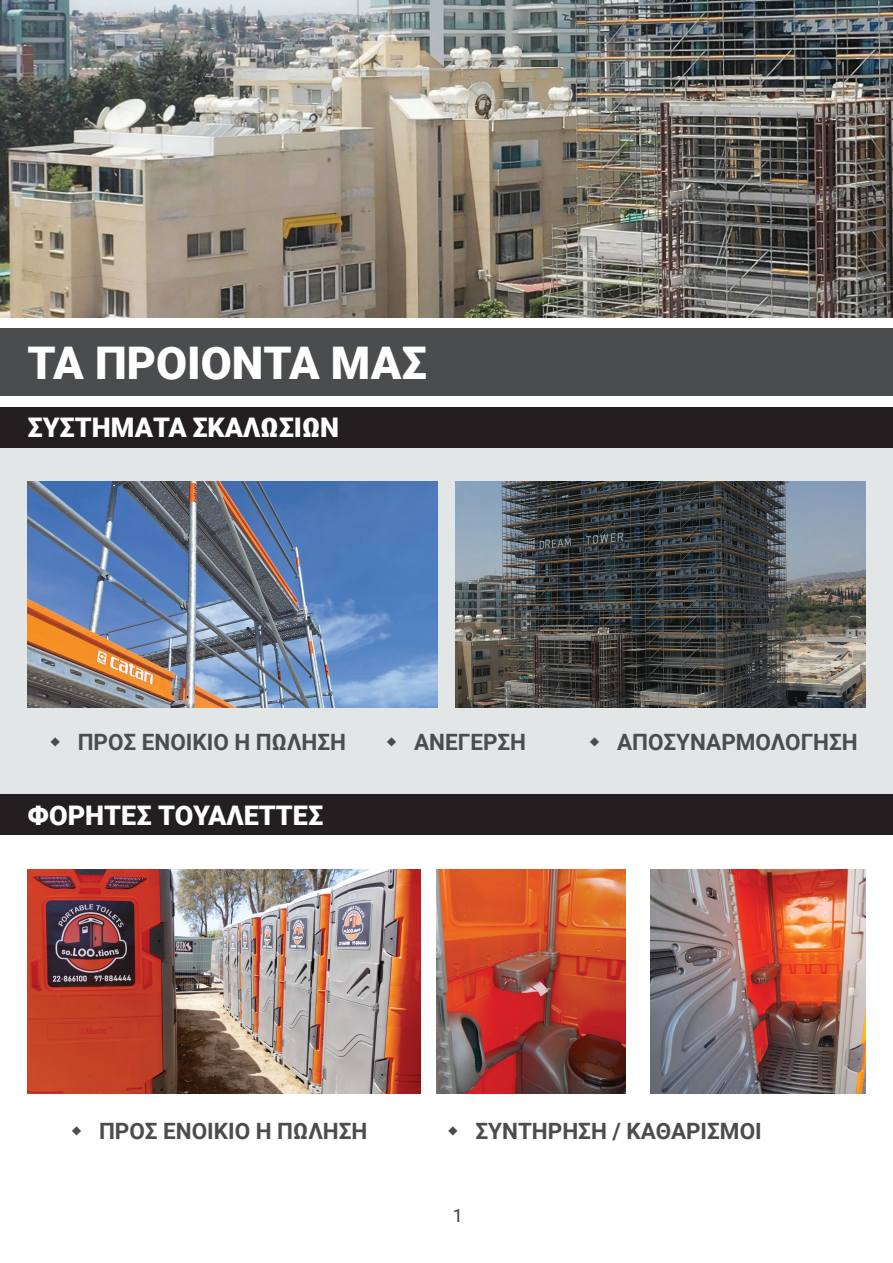
<style>
.page{position:relative;width:893px;height:1263px;background:#fff}
.page>*{position:absolute;margin:0;border:0;box-sizing:border-box;transform-origin:0 0}
.t1{font:900 45px "Roboto";color:#fff}
.t2{font:900 27px "Roboto";color:#fff}
.t3{font:700 22.5px "Roboto";color:#4b4c4d}
.t4{font:18px "Roboto";color:#3e3e3f}
</style>
<div class="page">
<div style="left:0;top:447px;width:893px;height:347px;background:#e3e6e7"></div>
<div style="left:0;top:407px;width:893px;height:40px;background:#231f20"></div>
<img style="left:0;top:0;width:893px;height:318px">
<div style="left:0;top:329px;width:893px;height:67px;background:#4b4c4d"></div>
<img style="left:456px;top:482px;width:409px;height:226px">
<img style="left:28px;top:482px;width:409px;height:226px">
<img style="left:28px;top:869px;width:392px;height:225px">
<svg style="left:650px;top:869px;width:1px;height:225px"></svg>
<img style="left:651px;top:869px;width:214px;height:225px">
<img style="left:437px;top:869px;width:189px;height:225px">
<div style="left:0;top:794px;width:893px;height:41px;background:#231f20"></div>
<h1 class="t1" style="left:28px;top:332px;width:401px">ΤΑ ΠΡΟΙΟΝΤΑ ΜΑΣ</h1>
<p class="t2" style="left:28px;top:409px;width:313px">ΣΥΣΤΗΜΑΤΑ ΣΚΑΛΩΣΙΩΝ</p>
<p class="t3" style="left:78px;top:726px;width:270px">ΠΡΟΣ ΕΝΟΙΚΙΟ Η ΠΩΛΗΣΗ</p>
<p class="t2" style="left:28px;top:796px;width:297px">ΦΟΡΗΤΕΣ ΤΟΥΑΛΕΤΤΕΣ</p>
<p class="t3" style="left:414px;top:726px;width:114px">ΑΝΕΓΕΡΣΗ</p>
<p class="t3" style="left:617px;top:726px;width:242px">ΑΠΟΣΥΝΑΡΜΟΛΟΓΗΣΗ</p>
<p class="t3" style="left:99px;top:1115px;width:270px">ΠΡΟΣ ΕΝΟΙΚΙΟ Η ΠΩΛΗΣΗ</p>
<p class="t3" style="left:475px;top:1115px;width:288px">ΣΥΝΤΗΡΗΣΗ / ΚΑΘΑΡΙΣΜΟΙ</p>
<p class="t4" style="left:453px;top:1203px;width:12px">1</p>
</div>
